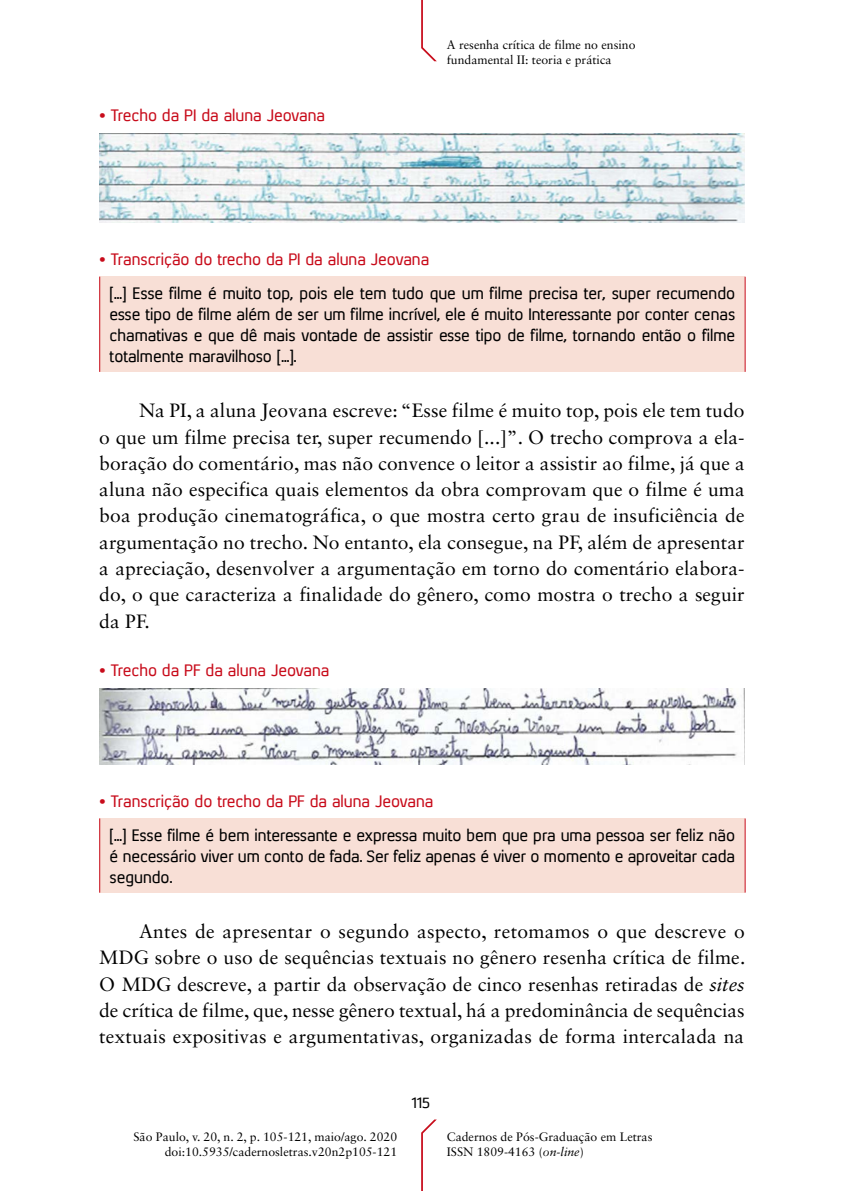
<style>
.page{position:relative;width:844px;height:1191px;background:#fff}
.page>*{position:absolute;margin:0;border:0;box-sizing:border-box;transform-origin:0 0}
.t1{font:19.25px/26.2px "Sabon LT Std";letter-spacing:.005em;color:#000;text-align:justify}
.t2{font:15.75px/21px "Xenu";color:#000;text-align:justify}
.t3{font:15.75px "Xenu";color:#c80c1b}
.t4{font:14px "Xenu";color:#000}
.t5{font:12.25px/14.7px "Sabon LT Std";color:#000}
.s1{font-style:italic}
</style>
<div class="page">
<svg style="left:421px;top:1119px;width:15px;height:72px"></svg>
<svg style="left:421px;top:0;width:15px;height:61px"></svg>
<img style="left:99px;top:133px;width:645px;height:90px">
<div style="left:100px;top:277px;width:645px;height:95px;background:#f8dfd6"></div>
<hr style="left:99px;top:277px;width:1px;height:95px;background:#c80c1b">
<hr style="left:744px;top:277px;width:1px;height:95px;background:#c80c1b">
<img style="left:99px;top:688px;width:645px;height:76px">
<div style="left:100px;top:818px;width:645px;height:74px;background:#f8dfd6"></div>
<hr style="left:99px;top:818px;width:1px;height:74px;background:#c80c1b">
<hr style="left:744px;top:818px;width:1px;height:74px;background:#c80c1b">
<p class="t3" style="left:99px;top:106px;width:227px">• Trecho da PI da aluna Jeovana</p>
<p class="t5" style="left:446px;top:37px;width:190px">A resenha crítica de filme no ensino fundamental II: teoria e prática</p>
<p class="t3" style="left:99px;top:249px;width:331px">• Transcrição do trecho da PI da aluna Jeovana</p>
<p class="t2" style="left:110px;top:282px;width:627px">[...] Esse filme é muito top, pois ele tem tudo que um filme precisa ter, super recumendo esse tipo de filme além de ser um filme incrível, ele é muito Interessante por conter cenas chamativas e que dê mais vontade de assistir esse tipo de filme, tornando então o filme totalmente maravilhoso [...].</p>
<p class="t1" style="left:99px;top:397px;width:646px;text-indent:40px">Na PI, a aluna Jeovana escreve: “Esse filme é muito top, pois ele tem tudo o que um filme precisa ter, super recumendo [...]”. O trecho comprova a ela‑ boração do comentário, mas não convence o leitor a assistir ao filme, já que a aluna não especifica quais elementos da obra comprovam que o filme é uma boa produção cinematográfica, o que mostra certo grau de insuficiência de argumentação no trecho. No entanto, ela consegue, na PF, além de apresentar a apreciação, desenvolver a argumentação em torno do comentário elabora‑ do, o que caracteriza a finalidade do gênero, como mostra o trecho a seguir da PF.</p>
<p class="t3" style="left:99px;top:661px;width:231px">• Trecho da PF da aluna Jeovana</p>
<p class="t3" style="left:99px;top:791px;width:335px">• Transcrição do trecho da PF da aluna Jeovana</p>
<p class="t2" style="left:110px;top:824px;width:627px">[...] Esse filme é bem interessante e expressa muito bem que pra uma pessoa ser feliz não é necessário viver um conto de fada. Ser feliz apenas é viver o momento e aproveitar cada segundo.</p>
<p class="t1" style="left:99px;top:918px;width:647px;text-indent:40px">Antes de apresentar o segundo aspecto, retomamos o que descreve o MDG sobre o uso de sequências textuais no gênero resenha crítica de filme.<br>O MDG descreve, a partir da observação de cinco resenhas retiradas de <span class="s1">sites </span>de crítica de filme, que, nesse gênero textual, há a predominância de sequências textuais expositivas e argumentativas, organizadas de forma intercalada na</p>
<p class="t5" style="left:133px;top:1129px;width:265px;text-align:right">São Paulo, v. 20, n. 2, p. 105-121, maio/ago. 2020 doi:10.5935/cadernosletras.v20n2p105-121</p>
<p class="t4" style="left:411px;top:1094px;width:20px">115</p>
<p class="t5" style="left:446px;top:1129px;width:207px">Cadernos de Pós-Graduação em Letras<br>ISSN 1809-4163 (<span class="s1">on-line</span>)</p>
</div>
